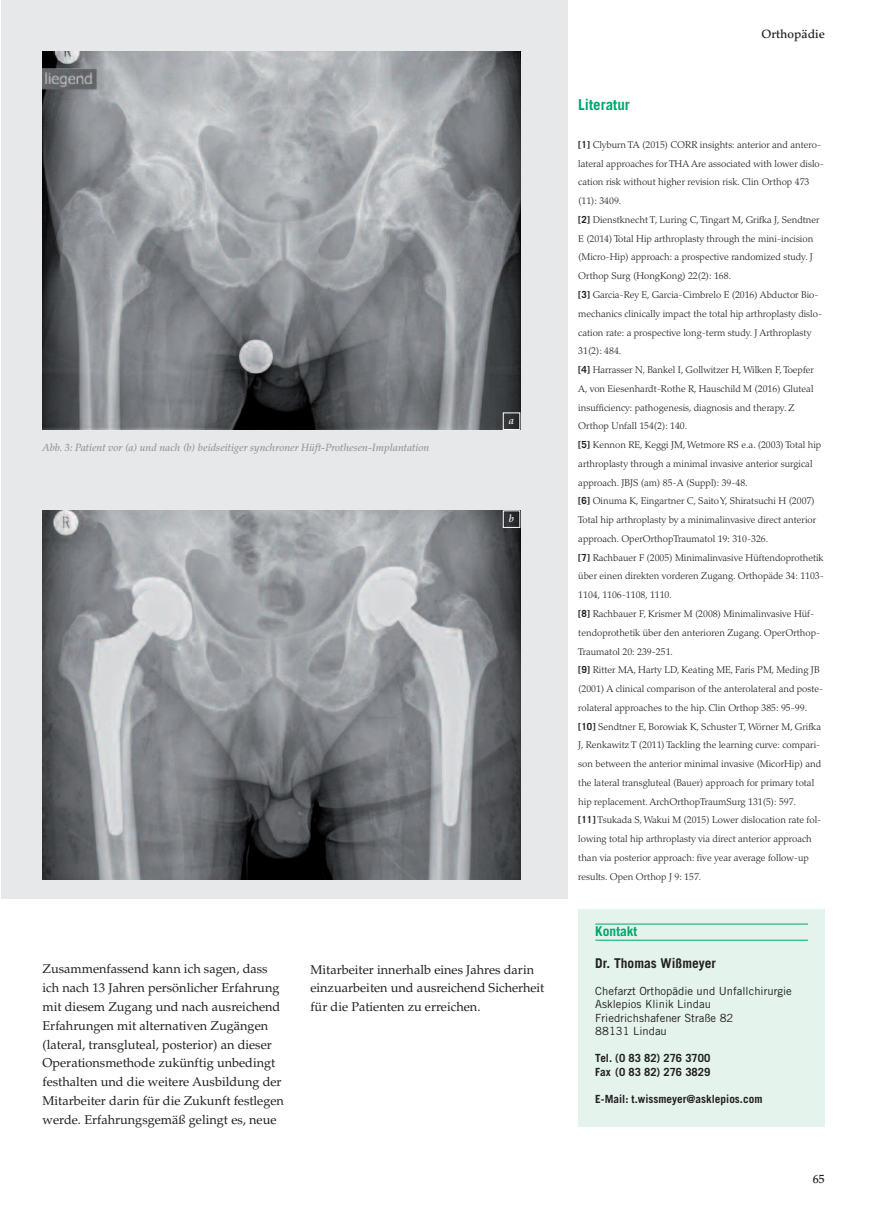
<style>
.page{position:relative;width:893px;height:1217px;background:#fff}
.page>*{position:absolute;margin:0;border:0;box-sizing:border-box;transform-origin:0 0}
.t1{font:700 15px "Trade Gothic LT Pro";color:#00a66e}
.t2{font:700 13.5px "Trade Gothic LT Pro";color:#231f20}
.t3{font:700 13.5px "Trade Gothic";color:#00a66e}
.t4{font:12.75px/18.8px "Palatino LT Std";color:#231f20}
.t5{font:500 12px "Palatino LT Std";color:#231f20}
.t6{font:11.25px/13.5px "Trade Gothic LT Pro";color:#231f20}
.t7{font:700 11.25px/13.5px "Trade Gothic LT Pro";color:#231f20}
.t8{font:italic 500 10.5px "Palatino LT Std";color:#939598}
.t9{font:italic 500 10.5px "Palatino LT Std";color:#fff}
.t10{font:300 9.75px/18.8px "Palatino LT Std";color:#231f20}
.s1{font-family:"Trade Gothic";font-weight:700}
</style>
<div class="page">
<div style="left:1px;top:0;width:567px;height:898px;background:#e7e8e9"></div>
<div style="left:578px;top:908px;width:247px;height:217px;background:#e4f3ec"></div>
<hr style="left:595px;top:923px;width:213px;height:1px;background:#00a66e">
<hr style="left:595px;top:939px;width:213px;height:1px;background:#00a66e">
<img style="left:43px;top:51px;width:477px;height:378px">
<img style="left:43px;top:510px;width:477px;height:369px">
<p class="t8" style="left:43px;top:443px;width:388px">Abb. 3: Patient vor (a) und nach (b) beidseitiger synchroner Hüft-Prothesen-Implantation</p>
<p class="t9" style="left:509px;top:416px;width:7px">a</p>
<p class="t9" style="left:509px;top:513px;width:7px">b</p>
<p class="t4" style="left:43px;top:961px;width:243px">Zusammenfassend kann ich sagen, dass ich nach 13 Jahren persönlicher Erfahrung mit diesem Zugang und nach ausreichend Erfahrungen mit alternativen Zugängen (lateral, transgluteal, posterior) an dieser Operationsmethode zukünftig unbedingt festhalten und die weitere Ausbildung der Mitarbeiter darin für die Zukunft festlegen werde. Erfahrungsgemäß gelingt es, neue</p>
<h3 class="t4" style="left:310px;top:961px;width:236px">Mitarbeiter innerhalb eines Jahres darin einzuarbeiten und ausreichend Sicherheit für die Patienten zu erreichen.</h3>
<p class="t5" style="left:761px;top:29px;width:65px">Orthopädie</p>
<h1 class="t1" style="left:578px;top:99px;width:53px">Literatur</h1>
<p class="t10" style="left:578px;top:136px;width:247px"><span class="s1">[1]</span> Clyburn TA (2015) CORR insights: anterior and antero&shy;lateral approaches for THA Are associated with lower dislo&shy;cation risk without higher revision risk. Clin Orthop 473 (11): 3409.<br><span class="s1">[2]</span> Dienstknecht T, Luring C,Tingart M, Grifka J, Sendtner E (2014) Total Hip arthroplasty through the mini-incision (Micro-Hip) approach: a prospective randomized study. J Orthop Surg (HongKong) 22(2): 168.<br><span class="s1">[3]</span> Garcia-Rey E, Garcia-Cimbrelo E (2016) Abductor Bio&shy;mechanics clinically impact the total hip arthroplasty dislo&shy;cation rate: a prospective long-term study. J Arthroplasty 31(2): 484.<br><span class="s1">[4]</span> Harrasser N, Bankel I, Gollwitzer H, Wilken F,Toepfer A, von Eiesenhardt-Rothe R, Hauschild M (2016) Gluteal insufficiency: pathogenesis, diagnosis and therapy. Z Orthop Unfall 154(2): 140.<br><span class="s1">[5]</span> Kennon RE, Keggi JM, Wetmore RS e.a. (2003) Total hip arthroplasty through a minimal invasive anterior surgical approach. JBJS (am) 85-A (Suppl): 39-48.<br><span class="s1">[6]</span> Oinuma K, Eingartner C, SaitoY, Shiratsuchi H (2007)<br>Total hip arthroplasty by a minimalinvasive direct anterior approach. OperOrthopTraumatol 19: 310-326.<br><span class="s1">[7]</span> Rachbauer F (2005) Minimalinvasive Hüftendoprothetik über einen direkten vorderen Zugang. Orthopäde 34: 1103- 1104, 1106-1108, 1110.<br><span class="s1">[8]</span> Rachbauer F, Krismer M (2008) Minimalinvasive Hüf&shy;tendoprothetik über den anterioren Zugang. OperOrthop-Traumatol 20: 239-251.<br><span class="s1">[9]</span> Ritter MA, Harty LD, Keating ME, Faris PM, Meding JB (2001) A clinical comparison of the anterolateral and poste&shy;rolateral approaches to the hip. Clin Orthop 385: 95-99. <span class="s1">[10]</span> Sendtner E, Borowiak K, Schuster T, Wörner M, Grifka J, Renkawitz T (2011) Tackling the learning curve: compari&shy;son between the anterior minimal invasive (MicorHip) and the lateral transgluteal (Bauer) approach for primary total hip replacement. ArchOrthopTraumSurg 131(5): 597.<br><span class="s1">[11]</span> Tsukada S, Wakui M (2015) Lower dislocation rate fol&shy;lowing total hip arthroplasty via direct anterior approach than via posterior approach: five year average follow-up results. Open Orthop J 9: 157.</p>
<h2 class="t3" style="left:595px;top:926px;width:44px">Kontakt</h2>
<h2 class="t2" style="left:595px;top:957px;width:122px">Dr. Thomas Wißmeyer</h2>
<p class="t6" style="left:595px;top:984px;width:198px">Chefarzt Orthopädie und Unfallchirurgie<br>Asklepios Klinik Lindau<br>Friedrichshafener Straße 82<br>88131 Lindau</p>
<p class="t7" style="left:595px;top:1052px;width:117px">Tel. (0 83 82) 276 3700<br>Fax (0 83 82) 276 3829</p>
<p class="t7" style="left:595px;top:1092px;width:169px">E-Mail: t.wissmeyer@asklepios.com</p>
<p class="t5" style="left:813px;top:1173px;width:13px">65</p>
</div>
